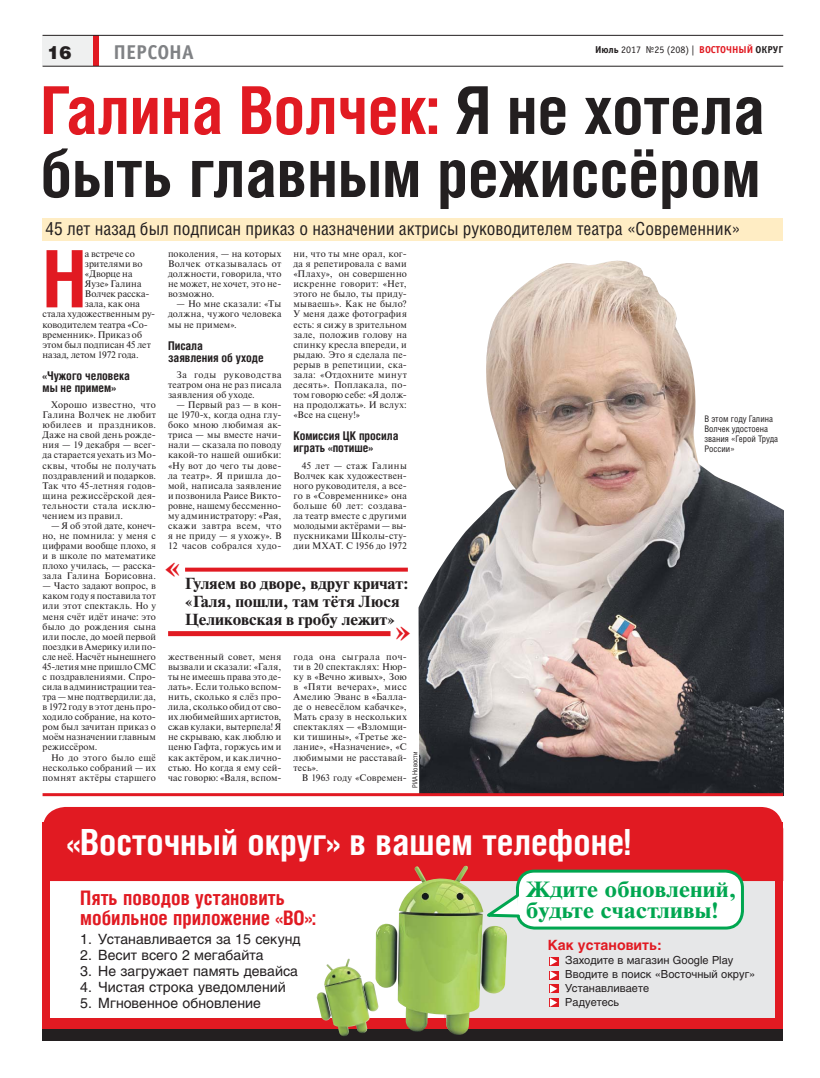
<style>
.page{position:relative;width:820px;height:1078px;background:#fff}
.page>*{position:absolute;margin:0;border:0;box-sizing:border-box;transform-origin:0 0}
.t1{font:700 79.2px "Helios Cond";color:#e11a22}
.t2{font:700 66px/63px "Helios Cond";color:#231f20}
.t3{font:700 36px "Helios Cond";color:#fff}
.t4{font:700 34px "Newton C";color:#e11a22;scale:1.06 1}
.t5{font:700 22px/21px "Newton C";letter-spacing:.01em;color:#00a650;scale:1.1 1}
.t6{font:700 20px/20px "Helios Cond";color:#e11a22}
.t7{font:700 20px "Officina Sans C";color:#808285}
.t8{font:18px "Helios Cond";color:#231f20}
.t9{font:900 18px "Helios";color:#231f20}
.t10{font:700 16px/18px "Newton C";color:#231f20;scale:1.06 1}
.t11{font:14px "Helios";color:#231f20}
.t12{font:700 14px "Helios";color:#e11a22}
.t13{font:700 12px/12px "Helios Cond";color:#231f20}
.t14{font:11px/14px "Helios";color:#231f20}
.t15{font:10px "Officina Sans C";color:#231f20}
.t16{font:9.5px/10.1px "Newton C";letter-spacing:.02em;color:#231f20;text-align:justify}
.t17{font:9.5px "Newton C";color:#231f20}
.t18{font:9.5px "Newton C";letter-spacing:-.005em;color:#231f20}
.t19{font:9px/10px "Helios Cond";color:#231f20}
.t20{font:7px "Helios Cond";color:#231f20}
.s1{font-weight:700}
.s2{font-weight:700;color:#e11a22}
.s3{color:#e11a22}
</style>
<div class="page">
<div style="left:48px;top:35px;width:51px;height:31px;background:#e11a22"></div>
<div style="left:43px;top:35px;width:50px;height:31px;background:#eff0f0"></div>
<hr style="left:43px;top:35px;width:740px;height:1px;background:#231f20">
<hr style="left:43px;top:66px;width:740px;height:1px;background:#231f20">
<div style="left:43px;top:218px;width:740px;height:23px;background:#ffedc4"></div>
<svg style="left:185px;top:567px;width:222px;height:4px"></svg>
<div style="left:168px;top:631px;width:222px;height:5px;background:#e11a22"></div>
<img style="left:419px;top:260px;width:363px;height:533px">
<hr style="left:43px;top:793px;width:739px;height:3px;background:#e11a22">
<div style="left:443px;top:861px;width:337px;height:161px;background:#e6e7e8"></div>
<div style="left:43px;top:807px;width:739px;height:73px;background:#e11a22"></div>
<div style="left:43px;top:1017px;width:740px;height:23px;background:#e11a22"></div>
<div style="left:43px;top:822px;width:7px;height:215px;background:#e11a22"></div>
<div style="left:775px;top:822px;width:8px;height:215px;background:#e11a22"></div>
<div style="left:43px;top:1028px;width:740px;height:12px;background:#231f20"></div>
<img style="left:316px;top:958px;width:59px;height:78px">
<svg style="left:549px;top:957px;width:8px;height:35px"></svg>
<svg style="left:549px;top:998px;width:8px;height:8px"></svg>
<img style="left:375px;top:865px;width:132px;height:169px">
<div style="left:517px;top:870px;width:225px;height:57px;background:#fff;border-radius:17px"></div>
<div style="left:515px;top:869px;width:228px;height:60px;border:3px solid #00a650;border-radius:17px"></div>
<svg style="left:479px;top:891px;width:42px;height:27px"></svg>
<h3 class="t9" style="left:47px;top:41px;width:26px">16</h3>
<h3 class="t7" style="left:114px;top:46px;width:82px">ПЕРСОНА</h3>
<p class="t15" style="left:594px;top:46px;width:189px"><span class="s1">Июль</span> 2017 №25 (208) | <span class="s2">ВОСТОЧНЫЙ</span> <span class="s1">ОКРУГ</span></p>
<h2 class="t2" style="left:41px;top:80px;width:725px"><span class="s3">Галина Волчек:</span> Я не хотела быть главным режиссёром</h2>
<h3 class="t8" style="left:45px;top:222px;width:696px">45 лет назад был подписан приказ о назначении актрисы руководителем театра «Современник»</h3>
<h1 class="t1" style="left:43px;top:233px;width:45px">Н</h1>
<p class="t16" style="left:85px;top:249px;width:51px">а встрече со</p>
<p class="t16" style="left:293px;top:249px;width:115px">ни, что ты мне орал, ког&shy;да я репетировала с вами «Плаху», он совершенно искренне говорит: «Нет, этого не было, ты приду&shy;мываешь». Как не было?<br>У меня даже фотография есть: я сижу в зрительном зале, положив голову на спинку кресла впереди, и рыдаю. Это я сделала пе&shy;рерыв в репетиции, ска&shy;зала: «Отдохните минут десять». Поплакала, по&shy;том говорю себе: «Я долж&shy;на продолжать». И вслух: «Все на сцену!»</p>
<p class="t13" style="left:293px;top:430px;width:106px">Комиссия ЦК просила играть «потише»</p>
<p class="t16" style="left:293px;top:461px;width:115px;text-indent:9px">45 лет — стаж Галины Волчек как художествен&shy;ного руководителя, а все&shy;го в «Современнике» она больше 60 лет: создава&shy;ла театр вместе с другими молодыми актёрами — вы&shy;пускниками Школы-сту&shy;дии МХАТ. С 1956 до 1972</p>
<p class="t16" style="left:168px;top:249px;width:115px">поколения, — на которых Волчек отказывалась от должности, говорила, что не может, не хочет, это не&shy;возможно.</p>
<p class="t16" style="left:168px;top:300px;width:115px;text-indent:9px">— Но мне сказали: «Ты должна, чужого человека мы не примем».</p>
<p class="t13" style="left:168px;top:339px;width:97px">Писала<br>заявления об уходе</p>
<p class="t16" style="left:168px;top:370px;width:115px;text-indent:9px">За годы руководства теат ром она не раз писала заявления об уходе.</p>
<p class="t16" style="left:168px;top:400px;width:115px;text-indent:9px">— Первый раз — в кон&shy;це 1970-х, когда одна глу&shy;боко мною любимая ак&shy;триса — мы вместе начи&shy;нали — сказала по поводу какой-то нашей ошибки: «Ну вот до чего ты дове&shy;ла театр». Я пришла до&shy;мой, написала заявление и позвонила Раисе Викто&shy;ровне, нашему бессменно&shy;му администратору: «Рая, скажи завтра всем, что я не приду — я ухожу». В 12 часов собрался худо-</p>
<p class="t16" style="left:85px;top:260px;width:59px">зрителями во</p>
<p class="t18" style="left:85px;top:270px;width:49px">«Дворце на</p>
<p class="t16" style="left:85px;top:280px;width:58px">Яузе» Галина</p>
<p class="t17" style="left:85px;top:290px;width:66px">Волчек расска-</p>
<p class="t16" style="left:85px;top:300px;width:56px">зала, как она</p>
<p class="t16" style="left:43px;top:310px;width:114px">стала художественным ру-</p>
<p class="t17" style="left:43px;top:321px;width:107px">ководителем театра «Со-</p>
<p class="t16" style="left:43px;top:330px;width:101px">временник». Приказ об</p>
<p class="t17" style="left:43px;top:341px;width:110px">этом был подписан 45 лет</p>
<p class="t17" style="left:43px;top:351px;width:97px">назад, летом 1972 года.</p>
<p class="t13" style="left:43px;top:369px;width:89px">«Чужого человека мы не примем»</p>
<p class="t16" style="left:43px;top:400px;width:115px;text-indent:9px">Хорошо известно, что Галина Волчек не любит юбилеев и праздников.<br>Даже на свой день рожде&shy;ния — 19 декабря — всег&shy;да старается уехать из Мо&shy;сквы, чтобы не получать поздравлений и подарков.<br>Так что 45-летняя годов&shy;щина режиссёрской дея&shy;тельности стала исклю&shy;чением из правил.</p>
<p class="t16" style="left:43px;top:521px;width:115px;text-indent:9px">— Я об этой дате, конеч&shy;но, не помнила: у меня с цифрами вообще плохо, я и в школе по математике плохо училась, — расска&shy;зала Галина Борисовна.</p>
<p class="t16" style="left:43px;top:582px;width:115px">— Часто задают вопрос, в каком году я поставила тот или этот спектакль. Но у меня счёт идёт иначе: это было до рождения сына или после, до моей первой поездки в Америку или по&shy;сле неё. Насчёт нынешнего 45-летия мне пришло СМС с поздравлениями. Спро&shy;сила в администрации теа&shy;тра — мне подтвердили: да, в 1972 году в этот день про&shy;ходило собрание, на кото&shy;ром был зачитан приказ о моём назначении главным режиссёром.</p>
<p class="t16" style="left:43px;top:753px;width:115px;text-indent:9px">Но до этого было ещё несколько собраний — их помнят актёры старшего</p>
<p class="t19" style="left:704px;top:414px;width:75px">В этом году Галина<br>Волчек удостоена звания «Герой Труда<br>России»</p>
<h3 class="t4" style="left:164px;top:546px;width:18px">«</h3>
<h3 class="t10" style="left:185px;top:574px;width:212px">Гуляем во дворе, вдруг кричат: «Галя, пошли, там тётя Люся<br>Целиковская в гробу лежит»</h3>
<h3 class="t4" style="left:394px;top:610px;width:18px">»</h3>
<p class="t16" style="left:168px;top:652px;width:115px">жественный совет, меня вызвали и сказали: «Галя, ты не имеешь права это де&shy;лать». Если только вспом&shy;нить, сколько я слёз про&shy;лила, сколько обид от сво&shy;их любимейших артистов, сжав кулаки, вытерпела! Я не скрываю, как люблю и ценю Гафта, горжусь им и как актёром, и как лично&shy;стью. Но когда я ему сей&shy;час говорю: «Валя, вспом-</p>
<p class="t16" style="left:293px;top:652px;width:115px">года она сыграла поч&shy;ти в 20 спектаклях: Нюр&shy;ку в «Вечно живых», Зою в «Пяти вечерах», мисс Амелию Эванс в «Балла&shy;де о невесёлом кабачке», Мать сразу в нескольких спектаклях — «Взломщи&shy;ки тишины», «Третье же&shy;лание», «Назначение», «С любимыми не расставай&shy;тесь».</p>
<p class="t16" style="left:302px;top:773px;width:106px">В 1963 году «Современ-</p>
<p class="t20" style="left:412px;top:788px;width:38px;rotate:-90deg">РИА Новости</p>
<h3 class="t3" style="left:67px;top:821px;width:565px">«Восточный округ» в вашем телефоне!</h3>
<h3 class="t6" style="left:80px;top:888px;width:237px">Пять поводов установить мобильное приложение «ВО»:</h3>
<h3 class="t11" style="left:80px;top:933px;width:222px">1. Устанавливается за 15 секунд</h3>
<h3 class="t11" style="left:80px;top:949px;width:185px">2. Весит всего 2 мегабайта</h3>
<h3 class="t11" style="left:80px;top:965px;width:219px">3. Не загружает память девайса</h3>
<h3 class="t11" style="left:80px;top:981px;width:207px">4. Чистая строка уведомлений</h3>
<h3 class="t11" style="left:80px;top:997px;width:182px">5. Мгновенное обновление</h3>
<h3 class="t5" style="left:526px;top:879px;width:193px">Ждите обновлений, будьте счастливы!</h3>
<h3 class="t12" style="left:547px;top:939px;width:115px">Как установить:</h3>
<p class="t14" style="left:565px;top:954px;width:192px">Заходите в магазин Google Play<br>Вводите в поиск «Восточный округ»<br>Устанавливаете<br>Радуетесь</p>
</div>
